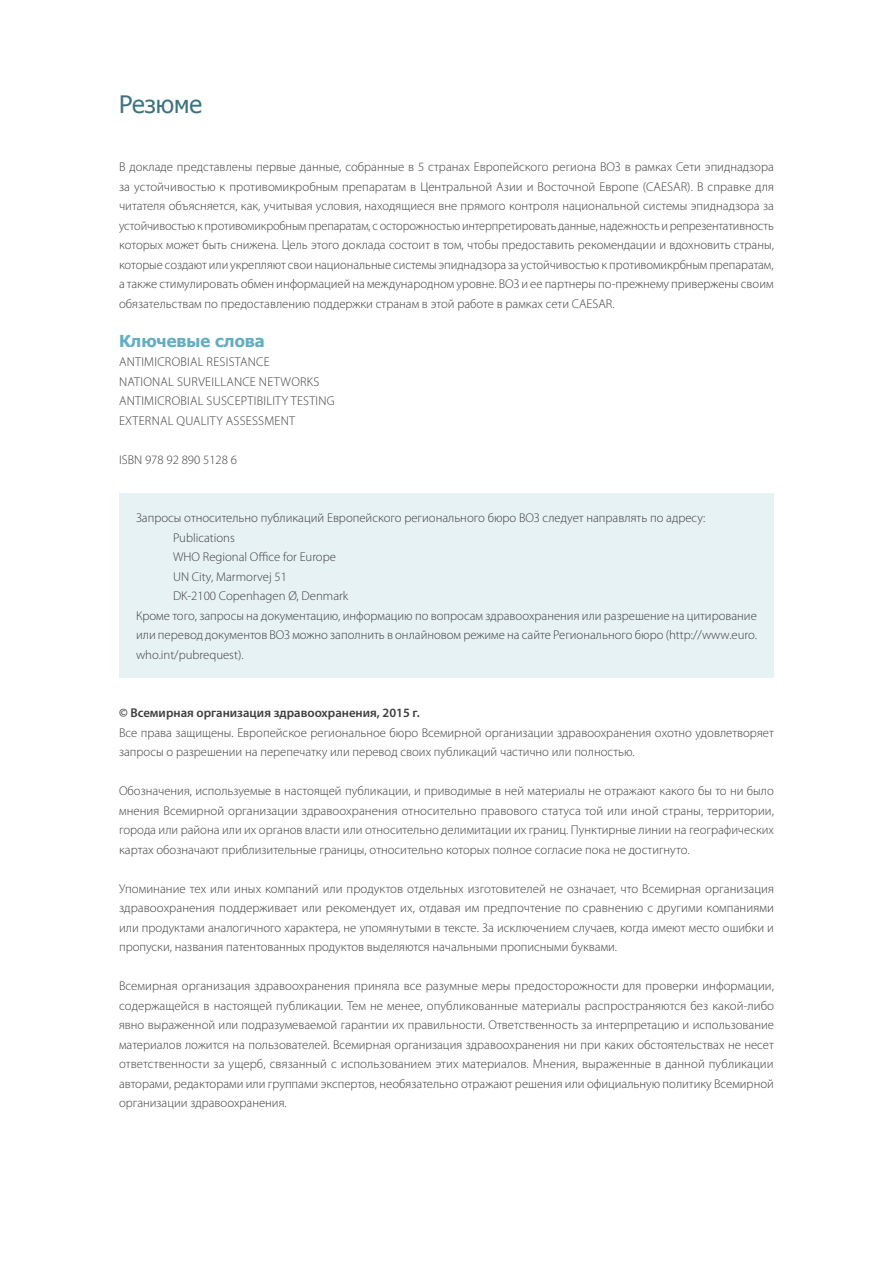
<style>
.page{position:relative;width:893px;height:1263px;background:#fff}
.page>*{position:absolute;margin:0;border:0;box-sizing:border-box;transform-origin:0 0}
.t1{font:24px "Tahoma";color:#3b727f}
.H3_mellemrubrik{font:700 16.5px "Tahoma";color:#63aec1}
.Brødtekst{font:300 12.75px/19.5px "Myriad Pro";color:#3e3e3f;text-align:justify}
.H3_mellemrubrik-2{font:300 12.75px "Myriad Pro";letter-spacing:.02em;color:#3e3e3f}
.Brødtekst-2{font:600 12.75px "Myriad Pro";color:#3e3e3f}
</style>
<div class="page">
<div style="left:119px;top:494px;width:655px;height:184px;background:#e7f2f5"></div>
<h2 class="t1" style="left:119px;top:88px;width:85px">Резюме</h2>
<p class="Brødtekst" style="left:119px;top:157px;width:656px">В докладе представлены первые данные, собранные в 5 странах Европейского региона ВОЗ в рамках Сети эпиднадзора за устойчивостью к противомикробным препаратам в Центральной Азии и Восточной Европе (CAESAR). В справке для читателя объясняется, как, учитывая условия, находящиеся вне прямого контроля национальной системы эпиднадзора за устойчивостью к противомикробным препаратам, с осторожностью интерпретировать данные, надежность и репрезентативность которых может быть снижена. Цель этого доклада состоит в том, чтобы предоставить рекомендации и вдохновить страны, которые создают или укрепляют свои национальные системы эпиднадзора за устойчивостью к противомикрбным препаратам, а также стимулировать обмен информацией на международном уровне. ВОЗ и ее партнеры по-прежнему привержены своим обязательствам по предоставлению поддержки странам в этой работе в рамках сети CAESAR.</p>
<p class="H3_mellemrubrik" style="left:119px;top:329px;width:147px">Ключевые слова</p>
<p class="H3_mellemrubrik-2" style="left:119px;top:355px;width:152px">ANTIMICROBIAL RESISTANCE</p>
<p class="H3_mellemrubrik-2" style="left:119px;top:374px;width:202px">NATIONAL SURVEILLANCE NETWORKS</p>
<p class="H3_mellemrubrik-2" style="left:119px;top:394px;width:217px">ANTIMICROBIAL SUSCEPTIBILITY TESTING</p>
<p class="H3_mellemrubrik-2" style="left:119px;top:413px;width:178px">EXTERNAL QUALITY ASSESSMENT</p>
<p class="Brødtekst" style="left:119px;top:450px;width:120px">ISBN 978 92 890 5128 6</p>
<p class="Brødtekst" style="left:136px;top:508px;width:571px">Запросы относительно публикаций Европейского регионального бюро ВОЗ следует направлять по адресу:</p>
<p class="Brødtekst" style="left:173px;top:528px;width:63px">Publications</p>
<p class="Brødtekst" style="left:173px;top:547px;width:164px">WHO Regional Office for Europe</p>
<p class="Brødtekst" style="left:173px;top:567px;width:115px">UN City, Marmorvej 51</p>
<p class="Brødtekst" style="left:173px;top:586px;width:177px">DK-2100 Copenhagen Ø, Denmark</p>
<p class="Brødtekst" style="left:136px;top:606px;width:622px">Кроме того, запросы на документацию, информацию по вопросам здравоохранения или разрешение на цитирование или перевод документов ВОЗ можно заполнить в онлайновом режиме на сайте Регионального бюро (http://www.euro. who.int/pubrequest).</p>
<p class="Brødtekst-2" style="left:119px;top:705px;width:302px">© Всемирная организация здравоохранения, 2015 г.</p>
<p class="Brødtekst" style="left:119px;top:723px;width:656px">Все права защищены. Европейское региональное бюро Всемирной организации здравоохранения охотно удовлетворяет запросы о разрешении на перепечатку или перевод своих публикаций частично или полностью.</p>
<p class="Brødtekst" style="left:119px;top:781px;width:656px">Обозначения, используемые в настоящей публикации, и приводимые в ней материалы не отражают какого бы то ни было мнения Всемирной организации здравоохранения относительно правового статуса той или иной страны, территории, города или района или их органов власти или относительно делимитации их границ. Пунктирные линии на географических картах обозначают приблизительные границы, относительно которых полное согласие пока не достигнуто.</p>
<p class="Brødtekst" style="left:119px;top:879px;width:656px">Упоминание тех или иных компаний или продуктов отдельных изготовителей не означает, что Всемирная организация здравоохранения поддерживает или рекомендует их, отдавая им предпочтение по сравнению с другими компаниями или продуктами аналогичного характера, не упомянутыми в тексте. За исключением случаев, когда имеют место ошибки и пропуски, названия патентованных продуктов выделяются начальными прописными буквами.</p>
<p class="Brødtekst" style="left:119px;top:976px;width:656px">Всемирная организация здравоохранения приняла все разумные меры предосторожности для проверки информации, содержащейся в настоящей публикации. Тем не менее, опубликованные материалы распространяются без какой-либо явно выраженной или подразумеваемой гарантии их правильности. Ответственность за интерпретацию и использование материалов ложится на пользователей. Всемирная организация здравоохранения ни при каких обстоятельствах не несет ответственности за ущерб, связанный с использованием этих материалов. Мнения, выраженные в данной публикации авторами, редакторами или группами экспертов, необязательно отражают решения или официальную политику Всемирной организации здравоохранения.</p>
</div>
